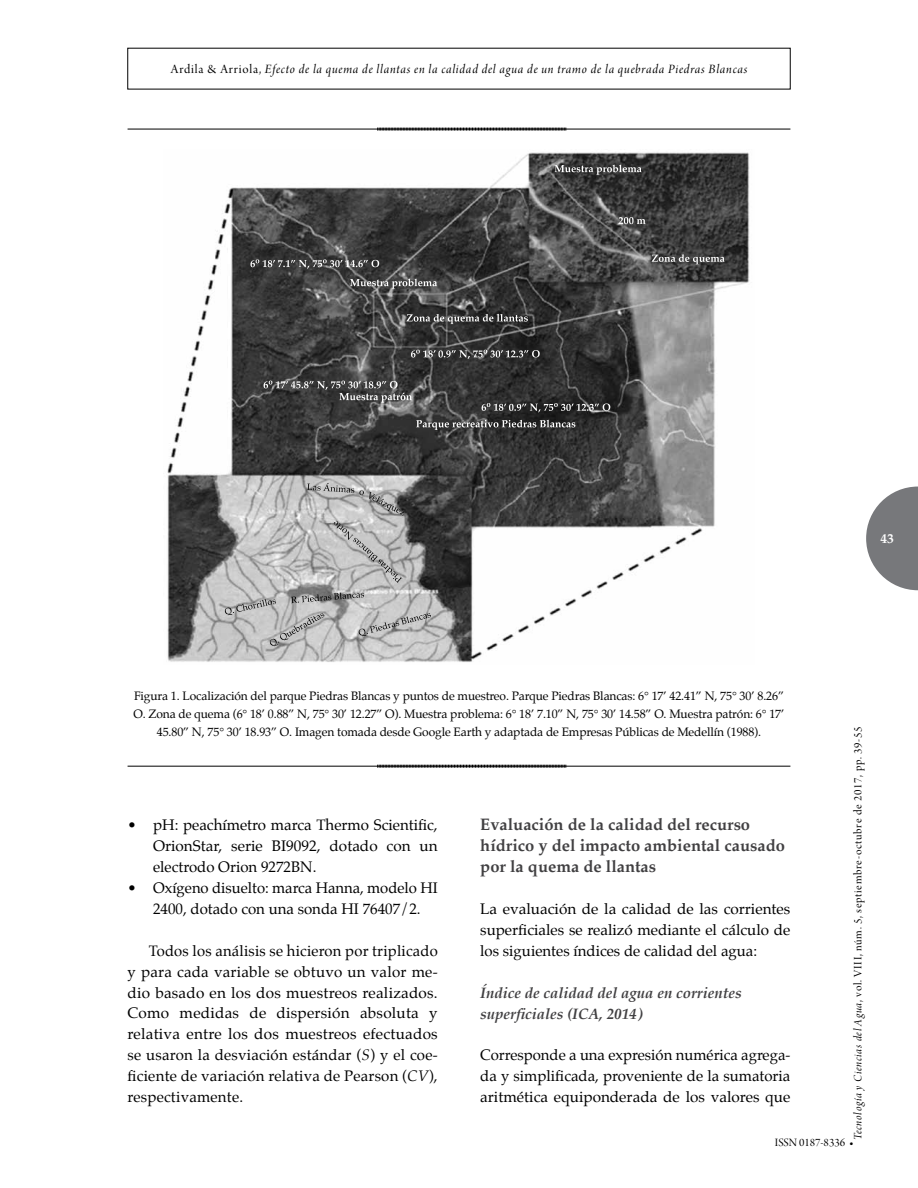
<style>
.page{position:relative;width:918px;height:1188px;background:#fff}
.page>*{position:absolute;margin:0;border:0;box-sizing:border-box;transform-origin:0 0}
.t1{font:700 16.5px/21px "Palatino";color:#414042}
.t2{font:15px/20.9px "Palatino";color:#000;text-align:justify}
.t3{font:italic 700 15px/21px "Palatino";color:#414042}
.t4{font:13.5px "Arno Pro Italic Display";letter-spacing:.06em;color:#000}
.t5{font:700 13.5px "Palatino";color:#fff}
.t6{font:12px/18px "Palatino";letter-spacing:-.01em;color:#000;text-align:center}
.t7{font:12px "Arno Pro Display";letter-spacing:.06em;color:#000}
.t8{font:12px "Arno Pro Display";color:#000}
.s1{font-family:"Arno Pro Display"}
.s2{font-family:"Arno Pro Italic Display"}
.s3{font-style:italic}
.s4{font-family:"Arno Pro"}
</style>
<div class="page">
<svg style="left:866px;top:487px;width:52px;height:103px"></svg>
<img style="left:167px;top:152px;width:583px;height:510px">
<img style="left:555px;top:165px;width:67px;height:7px">
<img style="left:350px;top:279px;width:67px;height:7px">
<img style="left:339px;top:393px;width:66px;height:7px">
<img style="left:434px;top:314px;width:69px;height:8px">
<img style="left:485px;top:420px;width:64px;height:7px">
<img style="left:307px;top:483px;width:31px;height:8px">
<svg style="left:359px;top:490px;width:5px;height:5px"></svg>
<img style="left:369px;top:492px;width:15px;height:11px">
<img style="left:334px;top:592px;width:30px;height:8px">
<img style="left:262px;top:599px;width:14px;height:7px">
<svg style="left:313px;top:613px;width:11px;height:8px"></svg>
<svg style="left:419px;top:613px;width:12px;height:7px"></svg>
<svg style="left:334px;top:521px;width:13px;height:12px"></svg>
<img style="left:619px;top:217px;width:21px;height:7px">
<img style="left:256px;top:259px;width:123px;height:8px">
<img style="left:416px;top:350px;width:124px;height:8px">
<img style="left:487px;top:403px;width:123px;height:8px">
<img style="left:269px;top:381px;width:129px;height:7px">
<img style="left:652px;top:254px;width:61px;height:8px">
<hr style="left:128px;top:129px;width:662px;height:1px;background:#000">
<svg style="left:377px;top:128px;width:190px;height:3px"></svg>
<hr style="left:128px;top:766px;width:662px;height:1px;background:#000">
<svg style="left:377px;top:765px;width:190px;height:3px"></svg>
<p class="t4" style="left:171px;top:62px;width:578px"><span class="s1">Ardila &amp; Arriola,</span> Efecto de la quema de llantas en la calidad del agua de un tramo de la quebrada Piedras Blancas</p>
<p class="t5" style="left:880px;top:526px;width:15px">43</p>
<p class="t6" style="left:133px;top:687px;width:653px">Figura 1. Localización del parque Piedras Blancas y puntos de muestreo. Parque Piedras Blancas: 6° 17’ 42.41” N, 75° 30’ 8.26”<br>O. Zona de quema (6° 18’ 0.88” N, 75° 30’ 12.27” O). Muestra problema: 6° 18’ 7.10” N, 75° 30’ 14.58” O. Muestra patrón: 6° 17’<br>45.80” N, 75° 30’ 18.93” O. Imagen tomada desde Google Earth y adaptada de Empresas Públicas de Medellín (1988).</p>
<p class="t7" style="left:851px;top:1140px;width:415px;rotate:-90deg"><span class="s2">Tecnología y Ciencias del Agua</span>, vol. VIII, núm. 5, septiembre-octubre de 2017, pp. 39-55</p>
<p class="t1" style="left:480px;top:814px;width:306px">Evaluación de la calidad del recurso hídrico y del impacto ambiental causado por la quema de llantas</p>
<p class="t2" style="left:480px;top:898px;width:312px">La evaluación de la calidad de las corrientes superficiales se realizó mediante el cálculo de los siguientes índices de calidad del agua:</p>
<p class="t3" style="left:480px;top:982px;width:263px">Índice de calidad del agua en corrientes superficiales (ICA, 2014)</p>
<p class="t2" style="left:480px;top:1045px;width:312px">Corresponde a una expresión numérica agrega&shy;da y simplificada, proveniente de la sumatoria aritmética equiponderada de los valores que</p>
<p class="t2" style="left:153px;top:815px;width:286px;text-indent:-26px">• pH: peachímetro marca Thermo Scientific, OrionStar, serie BI9092, dotado con un electrodo Orion 9272BN.</p>
<p class="t2" style="left:128px;top:877px;width:312px;text-align:center">• Oxígeno disuelto: marca Hanna, modelo HI<br>2400, dotado con una sonda HI 76407/2.</p>
<p class="t2" style="left:128px;top:940px;width:312px;text-indent:21px">Todos los análisis se hicieron por triplicado y para cada variable se obtuvo un valor me&shy;dio basado en los dos muestreos realizados.<br>Como medidas de dispersión absoluta y relativa entre los dos muestreos efectuados se usaron la desviación estándar (<span class="s3">S</span>) y el coe&shy;ficiente de variación relativa de Pearson (<span class="s3">CV</span>), respectivamente.</p>
<p class="t8" style="left:775px;top:1136px;width:80px">ISSN 0187-8336 <span class="s4">•</span></p>
</div>
